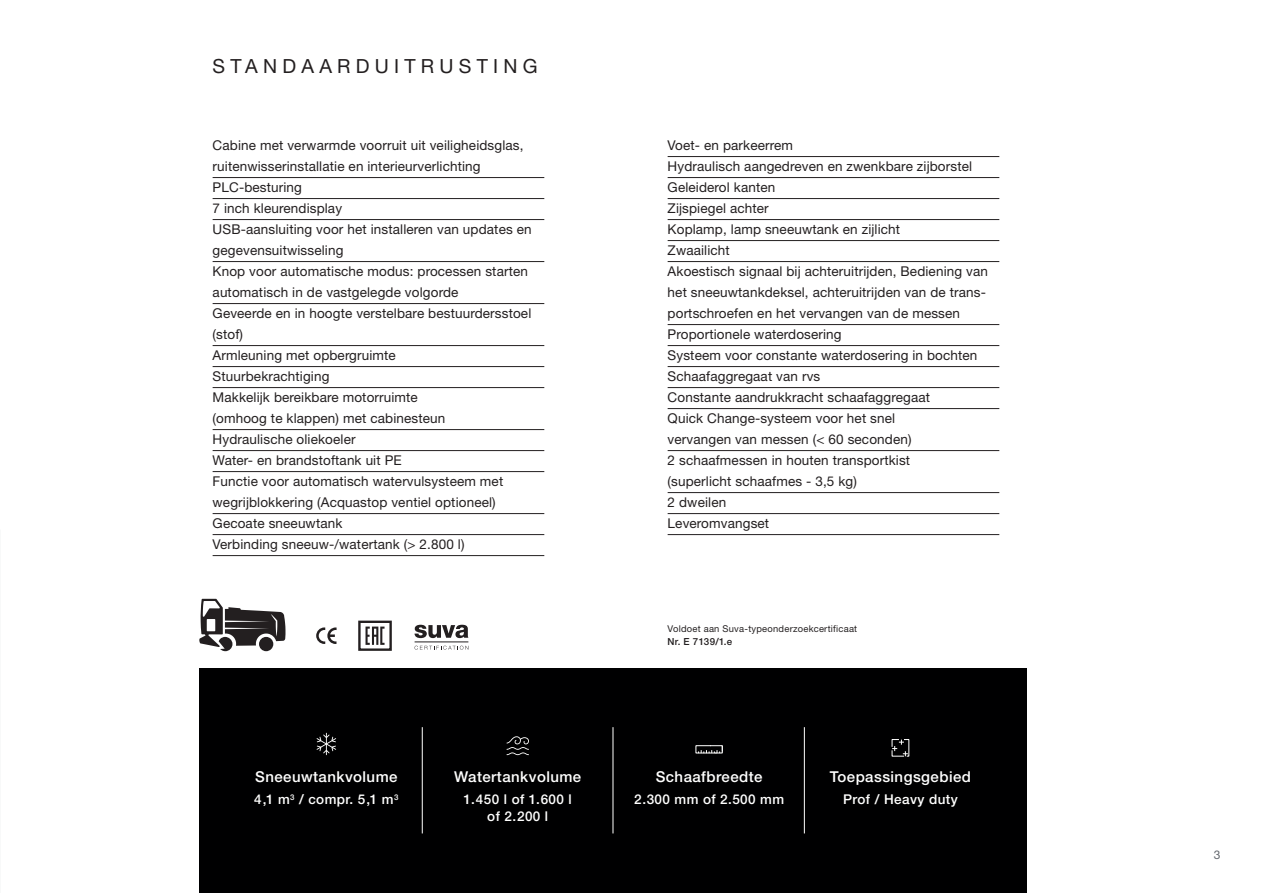
<style>
.page{position:relative;width:1263px;height:893px;background:#fff}
.page>*{position:absolute;margin:0;border:0;box-sizing:border-box;transform-origin:0 0}
.t1{font:19.5px "Helvetica Neue LT Std";letter-spacing:.27em;color:#231f20}
.t2{font:500 15px "Helvetica Neue LT Std";letter-spacing:.03em;color:#fff}
.t3{font:13.5px/21px "Helvetica Neue LT Std";letter-spacing:.01em;color:#231f20}
.t4{font:500 13.5px/16.5px "Helvetica Neue LT Std";letter-spacing:.03em;color:#fff;text-align:center}
.t5{font:12px "Helvetica Neue LT Std";color:#64686f}
.t6{font:500 9.75px "Helvetica Neue LT Std";letter-spacing:.035em;color:#231f20}
.t7{font:9.3px "Helvetica Neue LT Std";letter-spacing:.025em;color:#231f20}
</style>
<div class="page">
<div style="left:200px;top:669px;width:827px;height:224px;background:#000001"></div>
<hr style="left:422px;top:727px;width:1px;height:106px;background:#fff">
<hr style="left:612px;top:727px;width:1px;height:106px;background:#fff">
<hr style="left:804px;top:727px;width:1px;height:106px;background:#fff">
<svg style="left:317px;top:733px;width:19px;height:22px"></svg>
<svg style="left:506px;top:736px;width:23px;height:19px"></svg>
<svg style="left:891px;top:739px;width:19px;height:18px"></svg>
<svg style="left:695px;top:745px;width:28px;height:9px"></svg>
<svg style="left:199px;top:599px;width:87px;height:52px"></svg>
<svg style="left:316px;top:627px;width:21px;height:17px"></svg>
<svg style="left:365px;top:627px;width:19px;height:18px"></svg>
<div style="left:358px;top:621px;width:34px;height:30px;border:2px solid #231f20"></div>
<hr style="left:415px;top:642px;width:53px;height:1px;background:#231f20">
<svg style="left:415px;top:646px;width:53px;height:4px"></svg>
<svg style="left:414px;top:625px;width:54px;height:13px"></svg>
<hr style="left:213px;top:177px;width:331px;height:1px;background:#231f20">
<hr style="left:213px;top:198px;width:331px;height:1px;background:#231f20">
<hr style="left:213px;top:219px;width:331px;height:1px;background:#231f20">
<hr style="left:213px;top:261px;width:331px;height:1px;background:#231f20">
<hr style="left:213px;top:303px;width:331px;height:1px;background:#231f20">
<hr style="left:213px;top:345px;width:331px;height:1px;background:#231f20">
<hr style="left:213px;top:366px;width:331px;height:1px;background:#231f20">
<hr style="left:213px;top:387px;width:331px;height:1px;background:#231f20">
<hr style="left:213px;top:429px;width:331px;height:1px;background:#231f20">
<hr style="left:213px;top:450px;width:331px;height:1px;background:#231f20">
<hr style="left:213px;top:471px;width:331px;height:1px;background:#231f20">
<hr style="left:213px;top:513px;width:331px;height:1px;background:#231f20">
<hr style="left:213px;top:534px;width:331px;height:1px;background:#231f20">
<hr style="left:213px;top:555px;width:331px;height:1px;background:#231f20">
<hr style="left:668px;top:156px;width:331px;height:1px;background:#231f20">
<hr style="left:668px;top:177px;width:331px;height:1px;background:#231f20">
<hr style="left:668px;top:198px;width:331px;height:1px;background:#231f20">
<hr style="left:668px;top:219px;width:331px;height:1px;background:#231f20">
<hr style="left:668px;top:240px;width:331px;height:1px;background:#231f20">
<hr style="left:668px;top:261px;width:331px;height:1px;background:#231f20">
<hr style="left:668px;top:324px;width:331px;height:1px;background:#231f20">
<hr style="left:668px;top:345px;width:331px;height:1px;background:#231f20">
<hr style="left:668px;top:366px;width:331px;height:1px;background:#231f20">
<hr style="left:668px;top:387px;width:331px;height:1px;background:#231f20">
<hr style="left:668px;top:408px;width:331px;height:1px;background:#231f20">
<hr style="left:668px;top:450px;width:331px;height:1px;background:#231f20">
<hr style="left:668px;top:492px;width:331px;height:1px;background:#231f20">
<hr style="left:668px;top:513px;width:331px;height:1px;background:#231f20">
<hr style="left:668px;top:534px;width:331px;height:1px;background:#231f20">
<h1 class="t1" style="left:213px;top:54px;width:327px">STANDAARDUITRUSTING</h1>
<p class="t3" style="left:213px;top:134px;width:321px">Cabine met verwarmde voorruit uit veiligheidsglas, ruitenwisserinstallatie en interieurverlichting PLC-besturing<br>7 inch kleurendisplay<br>USB-aansluiting voor het installeren van updates en gegevensuitwisseling<br>Knop voor automatische modus: processen starten automatisch in de vastgelegde volgorde<br>Geveerde en in hoogte verstelbare bestuurdersstoel (stof)<br>Armleuning met opbergruimte<br>Stuurbekrachtiging<br>Makkelijk bereikbare motorruimte<br>(omhoog te klappen) met cabinesteun<br>Hydraulische oliekoeler<br>Water- en brandstoftank uit PE<br>Functie voor automatisch watervulsysteem met wegrijblokkering (Acquastop ventiel optioneel)<br>Gecoate sneeuwtank<br>Verbinding sneeuw-/watertank (&gt; 2.800 l)</p>
<p class="t3" style="left:668px;top:134px;width:322px">Voet- en parkeerrem<br>Hydraulisch aangedreven en zwenkbare zijborstel Geleiderol kanten<br>Zijspiegel achter<br>Koplamp, lamp sneeuwtank en zijlicht<br>Zwaailicht<br>Akoestisch signaal bij achteruitrijden, Bediening van het sneeuwtankdeksel, achteruitrijden van de trans&shy;portschroefen en het vervangen van de messen Proportionele waterdosering<br>Systeem voor constante waterdosering in bochten Schaafaggregaat van rvs<br>Constante aandrukkracht schaafaggregaat<br>Quick Change-systeem voor het snel<br>vervangen van messen (&lt; 60 seconden)<br>2 schaafmessen in houten transportkist<br>(superlicht schaafmes - 3,5 kg)<br>2 dweilen<br>Leveromvangset</p>
<p class="t2" style="left:255px;top:767px;width:144px">Sneeuwtankvolume</p>
<p class="t4" style="left:254px;top:791px;width:146px">4,1 m<sup>3</sup> / compr. 5,1 m<sup>3</sup></p>
<p class="t2" style="left:454px;top:767px;width:129px">Watertankvolume</p>
<p class="t4" style="left:464px;top:791px;width:110px">1.450 l of 1.600 l of 2.200 l</p>
<p class="t7" style="left:668px;top:623px;width:191px">Voldoet aan Suva-typeonderzoekcertificaat</p>
<p class="t6" style="left:668px;top:636px;width:66px">Nr. E 7139/1.e</p>
<p class="t2" style="left:656px;top:767px;width:108px">Schaafbreedte</p>
<p class="t4" style="left:634px;top:791px;width:152px">2.300 mm of 2.500 mm</p>
<p class="t2" style="left:830px;top:767px;width:143px">Toepassingsgebied</p>
<p class="t4" style="left:843px;top:791px;width:116px">Prof / Heavy duty</p>
<p class="t5" style="left:1214px;top:847px;width:8px">3</p>
</div>
